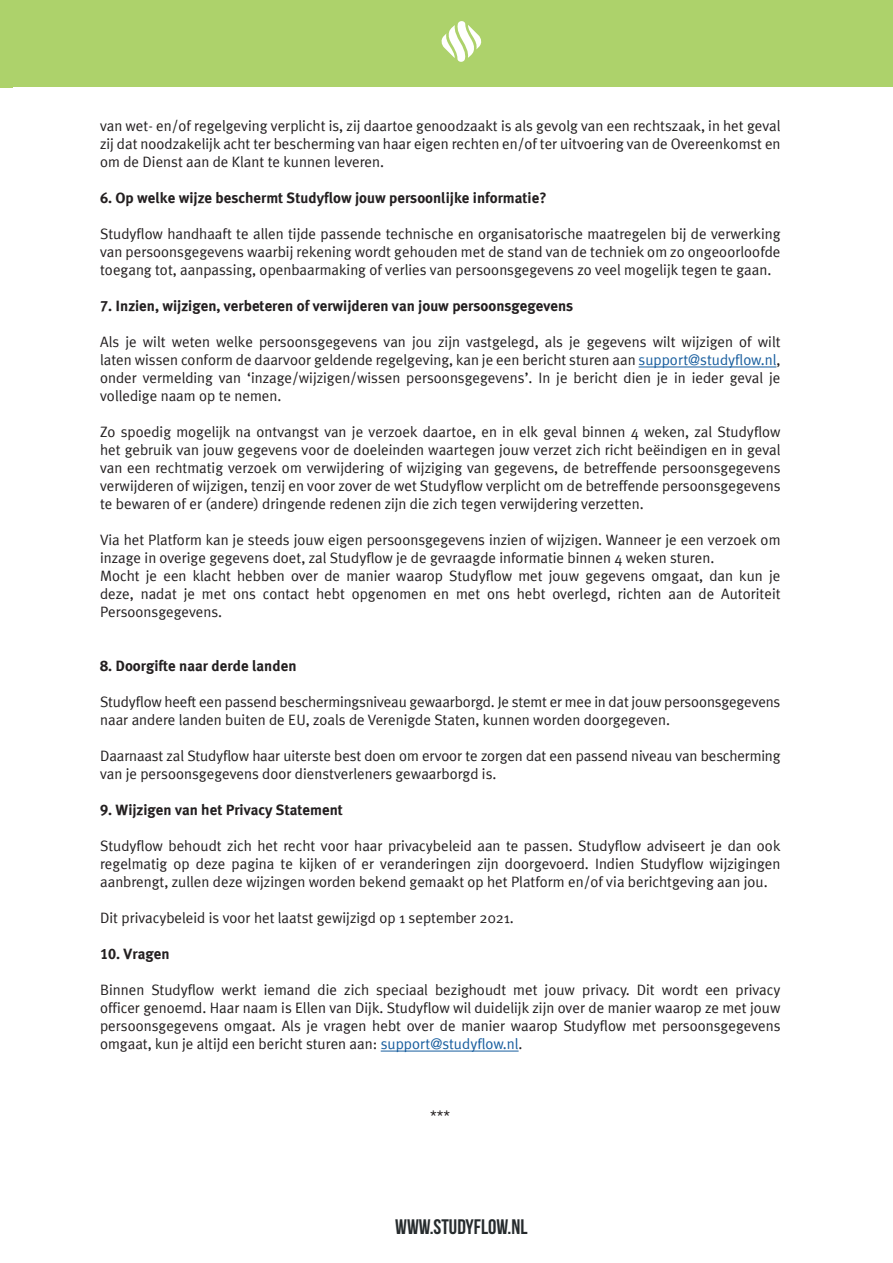
<style>
.page{position:relative;width:893px;height:1263px;background:#fff}
.page>*{position:absolute;margin:0;border:0;box-sizing:border-box;transform-origin:0 0}
.t1{font:21px "Bebas Neue";color:#262b2d}
.t2{font:15px/18px "Meta Plus";color:#231f20;text-align:justify}
.t3{font:700 15px "Meta Plus Lining";color:#231f20}
.s1{color:#175d9e}
</style>
<div class="page">
<div style="left:0;top:0;width:893px;height:87px;background:#add26b"></div>
<svg style="left:441px;top:21px;width:41px;height:41px"></svg>
<hr style="left:639px;top:367px;width:137px;height:1px;background:#175d9e">
<hr style="left:381px;top:1051px;width:138px;height:1px;background:#175d9e">
<p class="t2" style="left:100px;top:116px;width:682px">van wet- en/of regelgeving verplicht is, zij daartoe genoodzaakt is als gevolg van een rechtszaak, in het geval zij dat noodzakelijk acht ter bescherming van haar eigen rechten en/of ter uitvoering van de Overeenkomst en om de Dienst aan de Klant te kunnen leveren.</p>
<p class="t3" style="left:100px;top:189px;width:448px">6. Op welke wijze beschermt Studyflow jouw persoonlijke informatie?</p>
<p class="t2" style="left:100px;top:224px;width:682px">Studyflow handhaaft te allen tijde passende technische en organisatorische maatregelen bij de verwerking van persoonsgegevens waarbij rekening wordt gehouden met de stand van de techniek om zo ongeoorloofde toegang tot, aanpassing, openbaarmaking of verlies van persoonsgegevens zo veel mogelijk tegen te gaan.</p>
<p class="t3" style="left:100px;top:297px;width:475px">7. Inzien, wijzigen, verbeteren of verwijderen van jouw persoonsgegevens</p>
<p class="t2" style="left:100px;top:332px;width:682px">Als je wilt weten welke persoonsgegevens van jou zijn vastgelegd, als je gegevens wilt wijzigen of wilt laten wissen conform de daarvoor geldende regelgeving, kan je een bericht sturen aan <span class="s1">support@studyflow.nl</span>, onder vermelding van ‘inzage/wijzigen/wissen persoonsgegevens’. In je bericht dien je in ieder geval je volledige naam op te nemen.</p>
<p class="t2" style="left:100px;top:422px;width:682px">Zo spoedig mogelijk na ontvangst van je verzoek daartoe, en in elk geval binnen 4 weken, zal Studyflow het gebruik van jouw gegevens voor de doeleinden waartegen jouw verzet zich richt beëindigen en in geval van een rechtmatig verzoek om verwijdering of wijziging van gegevens, de betreffende persoonsgegevens verwijderen of wijzigen, tenzij en voor zover de wet Studyflow verplicht om de betreffende persoonsgegevens te bewaren of er (andere) dringende redenen zijn die zich tegen verwijdering verzetten.</p>
<p class="t2" style="left:100px;top:530px;width:682px">Via het Platform kan je steeds jouw eigen persoonsgegevens inzien of wijzigen. Wanneer je een verzoek om inzage in overige gegevens doet, zal Studyflow je de gevraagde informatie binnen 4 weken sturen.</p>
<p class="t2" style="left:100px;top:566px;width:682px">Mocht je een klacht hebben over de manier waarop Studyflow met jouw gegevens omgaat, dan kun je deze, nadat je met ons contact hebt opgenomen en met ons hebt overlegd, richten aan de Autoriteit Persoonsgegevens.</p>
<p class="t3" style="left:100px;top:657px;width:198px">8. Doorgifte naar derde landen</p>
<p class="t2" style="left:100px;top:692px;width:682px">Studyflow heeft een passend beschermingsniveau gewaarborgd. Je stemt er mee in dat jouw persoonsgegevens naar andere landen buiten de EU, zoals de Verenigde Staten, kunnen worden doorgegeven.</p>
<p class="t2" style="left:100px;top:746px;width:682px">Daarnaast zal Studyflow haar uiterste best doen om ervoor te zorgen dat een passend niveau van bescherming van je persoonsgegevens door dienstverleners gewaarborgd is.</p>
<p class="t3" style="left:100px;top:801px;width:244px">9. Wijzigen van het Privacy Statement</p>
<p class="t2" style="left:100px;top:836px;width:682px">Studyflow behoudt zich het recht voor haar privacybeleid aan te passen. Studyflow adviseert je dan ook regelmatig op deze pagina te kijken of er veranderingen zijn doorgevoerd. Indien Studyflow wijzigingen aanbrengt, zullen deze wijzingen worden bekend gemaakt op het Platform en/of via berichtgeving aan jou.</p>
<p class="t2" style="left:100px;top:908px;width:415px">Dit privacybeleid is voor het laatst gewijzigd op 1 september 2021.</p>
<p class="t3" style="left:100px;top:945px;width:71px">10. Vragen</p>
<p class="t2" style="left:100px;top:980px;width:682px">Binnen Studyflow werkt iemand die zich speciaal bezighoudt met jouw privacy. Dit wordt een privacy officer genoemd. Haar naam is Ellen van Dijk. Studyflow wil duidelijk zijn over de manier waarop ze met jouw persoonsgegevens omgaat. Als je vragen hebt over de manier waarop Studyflow met persoonsgegevens omgaat, kun je altijd een bericht sturen aan: <span class="s1">support@studyflow.nl</span>.</p>
<p class="t2" style="left:430px;top:1106px;width:21px">***</p>
<h1 class="t1" style="left:395px;top:1215px;width:134px">WWW.STUDYFLOW.NL</h1>
</div>
